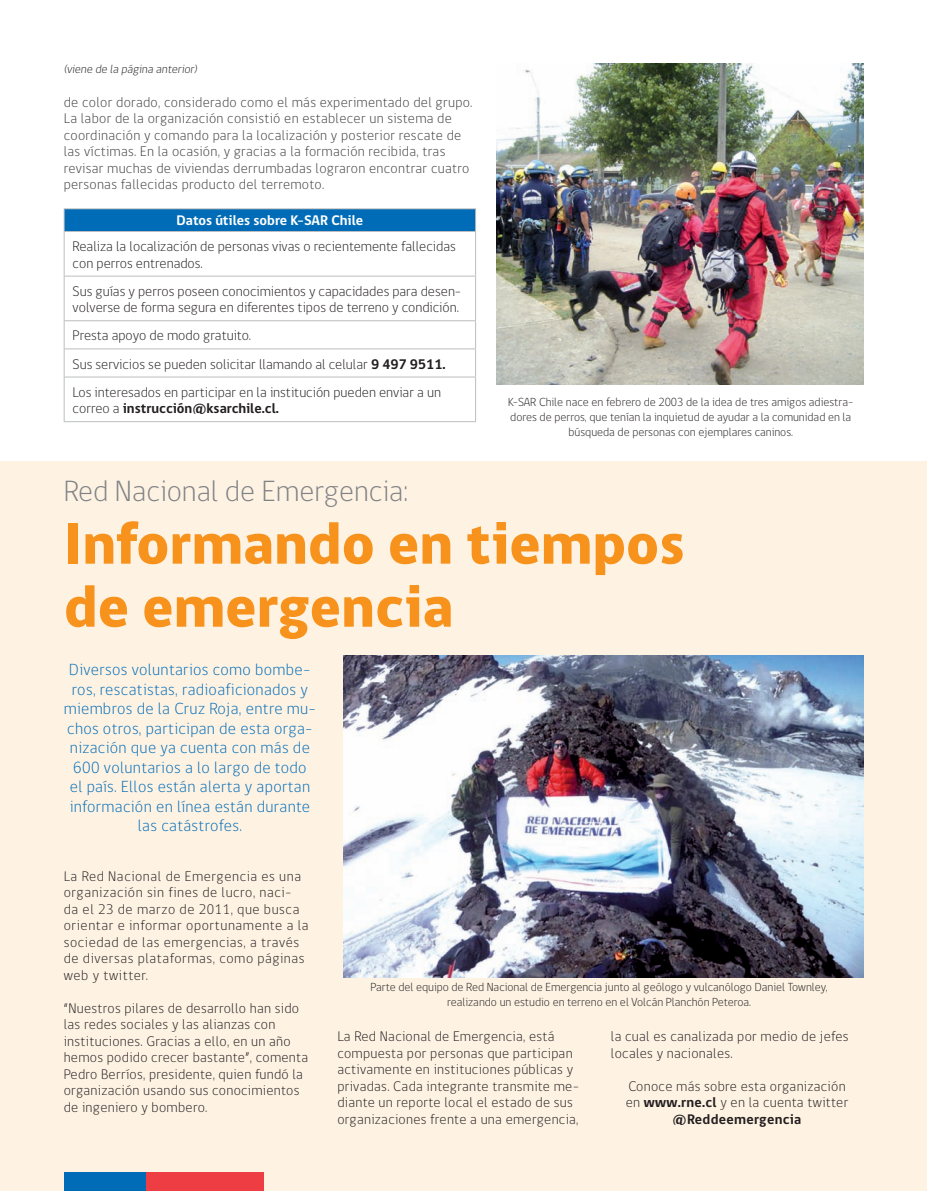
<style>
.page{position:relative;width:927px;height:1191px;background:#fff}
.page>*{position:absolute;margin:0;border:0;box-sizing:border-box;transform-origin:0 0}
.t1{font:800 60px/63px "gob CL";color:#f7931d}
.t2{font:300 30px "gob CL";color:#808285}
.t3{font:300 16.5px/19.5px "gob CL";letter-spacing:.02em;color:#006cb7;text-align:center}
.t4{font:300 14.25px/16.5px "gob CL";letter-spacing:.02em;color:#231f20}
.t5{font:300 14.25px/16.5px "gob CL";color:#231f20}
.t6{font:300 14.25px/16.5px "gob CL";letter-spacing:.02em;color:#3e3e3f}
.t7{font:300 14.25px/16.5px "gob CL";letter-spacing:.04em;color:#231f20}
.t8{font:700 14.25px "gob CL";color:#231f20}
.t9{font:700 14.25px "gob CL";color:#fff}
.t10{font:300 12px/15px "gob CL";color:#231f20;text-align:center}
.s1{font-weight:700}
.s2{font-weight:300}
</style>
<div class="page">
<div style="left:0;top:461px;width:927px;height:730px;background:#fef2e3"></div>
<div style="left:146px;top:1172px;width:118px;height:19px;background:#ee3d43"></div>
<div style="left:64px;top:1172px;width:82px;height:19px;background:#006cb7"></div>
<img style="left:496px;top:64px;width:367px;height:320px">
<img style="left:343px;top:656px;width:520px;height:321px">
<div style="left:64px;top:209px;width:412px;height:22px;background:#006cb7"></div>
<hr style="left:64px;top:208px;width:412px;height:1px;background:#bcbdc0">
<svg style="left:64px;top:209px;width:1px;height:22px"></svg>
<svg style="left:475px;top:209px;width:1px;height:22px"></svg>
<hr style="left:64px;top:231px;width:412px;height:1px;background:#bcbdc0">
<hr style="left:64px;top:232px;width:1px;height:44px;background:#bcbdc0">
<hr style="left:475px;top:232px;width:1px;height:44px;background:#bcbdc0">
<hr style="left:64px;top:276px;width:412px;height:1px;background:#bcbdc0">
<hr style="left:64px;top:276px;width:1px;height:44px;background:#bcbdc0">
<hr style="left:475px;top:276px;width:1px;height:44px;background:#bcbdc0">
<hr style="left:64px;top:320px;width:412px;height:1px;background:#bcbdc0">
<hr style="left:64px;top:348px;width:412px;height:1px;background:#bcbdc0">
<svg style="left:64px;top:321px;width:1px;height:56px"></svg>
<svg style="left:475px;top:321px;width:1px;height:56px"></svg>
<hr style="left:64px;top:377px;width:412px;height:1px;background:#bcbdc0">
<hr style="left:64px;top:377px;width:1px;height:44px;background:#bcbdc0">
<hr style="left:475px;top:377px;width:1px;height:44px;background:#bcbdc0">
<hr style="left:64px;top:421px;width:412px;height:1px;background:#bcbdc0">
<p class="t10" style="left:64px;top:62px;width:137px">(viene de la página anterior)</p>
<p class="t6" style="left:64px;top:94px;width:410px">de color dorado, considerado como el más experimentado del grupo.<br>La labor de la organización consistió en establecer un sistema de coordinación y comando para la localización y posterior rescate de las víctimas. En la ocasión, y gracias a la formación recibida, tras revisar muchas de viviendas derrumbadas lograron encontrar cuatro personas fallecidas producto del terremoto.</p>
<p class="t9" style="left:176px;top:211px;width:188px">Datos útiles sobre K-SAR Chile</p>
<p class="t5" style="left:73px;top:238px;width:385px">Realiza la localización de personas vivas o recientemente fallecidas con perros entrenados.</p>
<p class="t5" style="left:73px;top:283px;width:390px">Sus guías y perros poseen conocimientos y capacidades para desen&shy;volverse de forma segura en diferentes tipos de terreno y condición.</p>
<p class="t5" style="left:73px;top:322px;width:375px;line-height:28.2px">Presta apoyo de modo gratuito.<br>Sus servicios se pueden solicitar llamando al celular <span class="s1">9 497 9511.<br></span>Los interesados en participar en la institución pueden enviar a un</p>
<p class="t8" style="left:73px;top:399px;width:208px"><span class="s2">correo a</span> instrucción@ksarchile.cl.</p>
<p class="t10" style="left:508px;top:395px;width:347px">K-SAR Chile nace en febrero de 2003 de la idea de tres amigos adiestra&shy;dores de perros, que tenían la inquietud de ayudar a la comunidad en la búsqueda de personas con ejemplares caninos.</p>
<h2 class="t2" style="left:64px;top:470px;width:346px">Red Nacional de Emergencia:</h2>
<h1 class="t1" style="left:64px;top:513px;width:623px">Informando en tiempos de emergencia</h1>
<p class="t3" style="left:64px;top:660px;width:254px">Diversos voluntarios como bombe&shy;ros, rescatistas, radioaficionados y miembros de la Cruz Roja, entre mu&shy;chos otros, participan de esta orga&shy;nización que ya cuenta con más de 600 voluntarios a lo largo de todo<br>el país. Ellos están alerta y aportan información en línea están durante las catástrofes.</p>
<p class="t7" style="left:64px;top:868px;width:246px">La Red Nacional de Emergencia es una organización sin fines de lucro, naci&shy;da el 23 de marzo de 2011, que busca orientar e informar oportunamente a la sociedad de las emergencias, a través de diversas plataformas, como páginas web y twitter.</p>
<p class="t4" style="left:64px;top:1000px;width:246px">“Nuestros pilares de desarrollo han sido las redes sociales y las alianzas con instituciones. Gracias a ello, en un año hemos podido crecer bastante”, comenta Pedro Berríos, presidente, quien fundó la organización usando sus conocimientos de ingeniero y bombero.</p>
<p class="t10" style="left:370px;top:980px;width:459px">Parte del equipo de Red Nacional de Emergencia junto al geólogo y vulcanólogo Daniel Townley, realizando un estudio en terreno en el Volcán Planchón Peteroa.</p>
<p class="t4" style="left:337px;top:1028px;width:243px">La Red Nacional de Emergencia, está compuesta por personas que participan activamente en instituciones públicas y privadas. Cada integrante transmite me&shy;diante un reporte local el estado de sus organizaciones frente a una emergencia,</p>
<p class="t4" style="left:611px;top:1028px;width:239px">la cual es canalizada por medio de jefes locales y nacionales.</p>
<p class="t4" style="left:626px;top:1078px;width:224px;text-align:center">Conoce más sobre esta organización en <span class="s1">www.rne.cl</span> y en la cuenta twitter <span class="s1">@Reddeemergencia</span></p>
</div>
